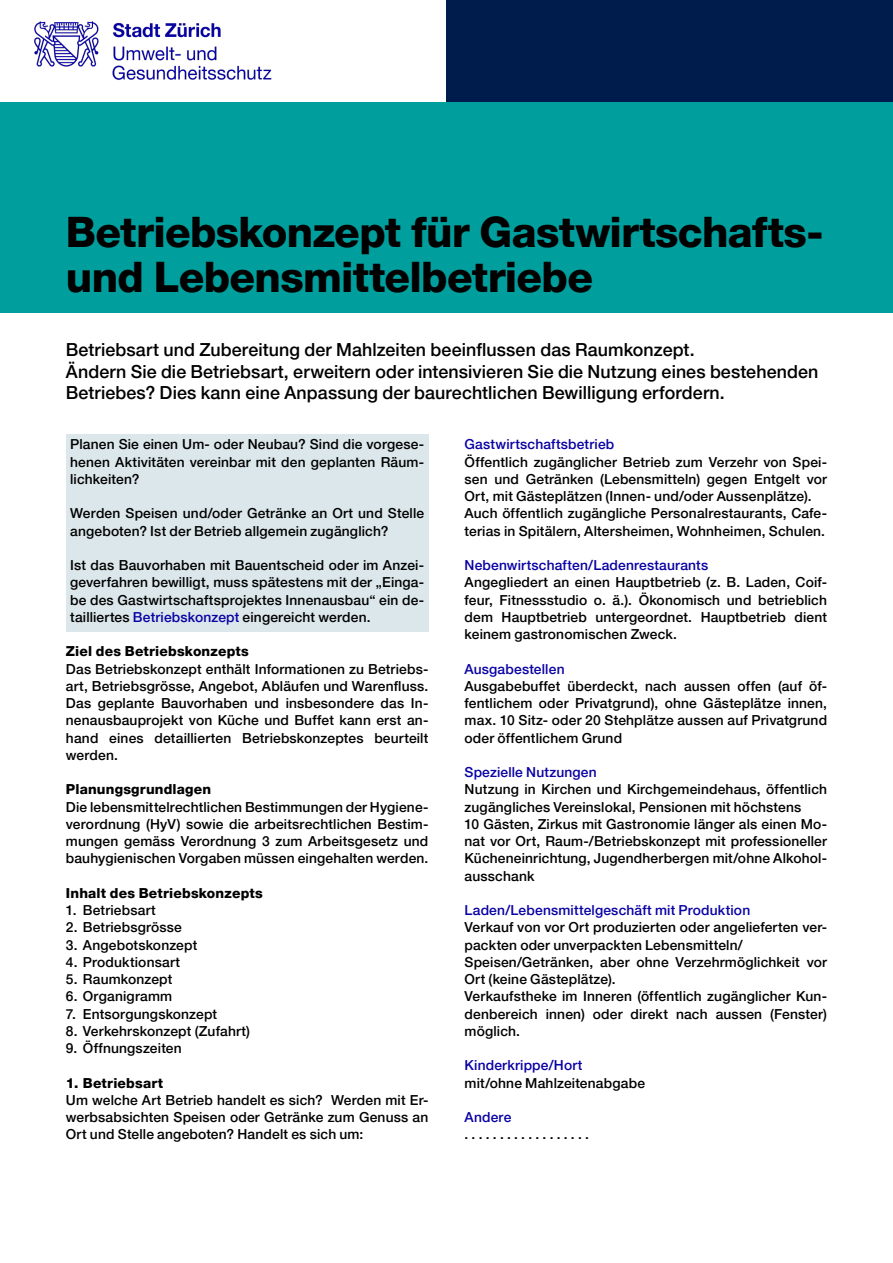
<style>
.page{position:relative;width:893px;height:1263px;background:#fff}
.page>*{position:absolute;margin:0;border:0;box-sizing:border-box;transform-origin:0 0}
._01_Titel_Heavy_28pt{font:800 42px/44.2px "Helvetica Neue LT Pro";letter-spacing:-.015em;color:#000}
._03_Lead_Medium_12pt{font:500 18px/21.3px "Helvetica Neue LT Pro";letter-spacing:.005em;color:#000}
._04_Text_Medium_9_2p{font:500 13.8px/17.2px "Helvetica Neue LT Pro";letter-spacing:.01em;color:#000;text-align:justify}
._04_Text_Medium_9_2p-2{font:500 13.8px "Helvetica Neue LT Pro";letter-spacing:.01em;color:#0901a4}
._04_UT_Heavy_9_2pt_G{font:800 13.8px "Helvetica Neue LT Pro";letter-spacing:.015em;color:#000}
.s1{color:#0901a4}
</style>
<div class="page">
<img style="left:34px;top:21px;width:238px;height:59px">
<div style="left:446px;top:0;width:447px;height:102px;background:#001c4d"></div>
<div style="left:0;top:102px;width:893px;height:211px;background:#009f9d"></div>
<div style="left:66px;top:434px;width:362px;height:197px;background:#dce7eb"></div>
<h1 class="_01_Titel_Heavy_28pt" style="left:66px;top:210px;width:759px">Betriebskonzept für Gastwirtschafts&shy;und Lebensmittelbetriebe</h1>
<p class="_03_Lead_Medium_12pt" style="left:66px;top:339px;width:630px">Betriebsart und Zubereitung der Mahlzeiten beeinflussen das Raumkonzept.</p>
<p class="_03_Lead_Medium_12pt" style="left:66px;top:360px;width:754px">Ändern Sie die Betriebsart, erweitern oder intensivieren Sie die Nutzung eines bestehenden<br>Betriebes? Dies kann eine Anpassung der baurechtlichen Bewilligung erfordern.</p>
<p class="_04_Text_Medium_9_2p" style="left:70px;top:436px;width:355px">Planen Sie einen Um- oder Neubau? Sind die vorgese&shy;henen Aktivitäten vereinbar mit den geplanten Räum&shy;lichkeiten?</p>
<p class="_04_Text_Medium_9_2p" style="left:70px;top:505px;width:355px">Werden Speisen und/oder Getränke an Ort und Stelle angeboten? Ist der Betrieb allgemein zugänglich?</p>
<p class="_04_Text_Medium_9_2p" style="left:70px;top:556px;width:355px">Ist das Bauvorhaben mit Bauentscheid oder im Anzei&shy;geverfahren bewilligt, muss spätestens mit der „Einga&shy;be des Gastwirtschaftsprojektes Innenausbau“ ein de&shy;tailliertes <span class="s1">Betriebskonzept</span> eingereicht werden.</p>
<p class="_04_UT_Heavy_9_2pt_G" style="left:66px;top:643px;width:184px">Ziel des Betriebskonzepts</p>
<p class="_04_Text_Medium_9_2p" style="left:66px;top:660px;width:364px">Das Betriebskonzept enthält Informationen zu Betriebs&shy;art, Betriebsgrösse, Angebot, Abläufen und Warenfluss.<br>Das geplante Bauvorhaben und insbesondere das In&shy;nenausbauprojekt von Küche und Buffet kann erst an&shy;hand eines detaillierten Betriebskonzeptes beurteilt werden.</p>
<p class="_04_UT_Heavy_9_2pt_G" style="left:66px;top:781px;width:147px">Planungsgrundlagen</p>
<p class="_04_Text_Medium_9_2p" style="left:66px;top:798px;width:364px">Die lebensmittelrechtlichen Bestimmungen der Hygiene&shy;verordnung (HyV) sowie die arbeitsrechtlichen Bestim&shy;mungen gemäss Verordnung 3 zum Arbeitsgesetz und bauhygienischen Vorgaben müssen eingehalten werden.</p>
<p class="_04_UT_Heavy_9_2pt_G" style="left:66px;top:885px;width:198px">Inhalt des Betriebskonzepts</p>
<p class="_04_Text_Medium_9_2p" style="left:66px;top:901px;width:91px">1. Betriebsart</p>
<p class="_04_Text_Medium_9_2p" style="left:66px;top:919px;width:118px">2. Betriebsgrösse</p>
<p class="_04_Text_Medium_9_2p" style="left:66px;top:936px;width:133px">3. Angebotskonzept</p>
<p class="_04_Text_Medium_9_2p" style="left:66px;top:953px;width:116px">4. Produktionsart</p>
<p class="_04_Text_Medium_9_2p" style="left:66px;top:970px;width:108px">5. Raumkonzept</p>
<p class="_04_Text_Medium_9_2p" style="left:66px;top:988px;width:108px">6. Organigramm</p>
<p class="_04_Text_Medium_9_2p" style="left:66px;top:1005px;width:153px">7. Entsorgungskonzept</p>
<p class="_04_Text_Medium_9_2p" style="left:66px;top:1022px;width:186px">8. Verkehrskonzept (Zufahrt)</p>
<p class="_04_Text_Medium_9_2p" style="left:66px;top:1039px;width:117px">9. Öffnungszeiten</p>
<p class="_04_UT_Heavy_9_2pt_G" style="left:66px;top:1074px;width:99px">1. Betriebsart</p>
<p class="_04_Text_Medium_9_2p" style="left:66px;top:1091px;width:364px">Um welche Art Betrieb handelt es sich? Werden mit Er&shy;werbsabsichten Speisen oder Getränke zum Genuss an Ort und Stelle angeboten? Handelt es sich um:</p>
<p class="_04_Text_Medium_9_2p-2" style="left:465px;top:436px;width:151px">Gastwirtschaftsbetrieb</p>
<p class="_04_Text_Medium_9_2p" style="left:465px;top:453px;width:364px">Öffentlich zugänglicher Betrieb zum Verzehr von Spei&shy;sen und Getränken (Lebensmitteln) gegen Entgelt vor Ort, mit Gästeplätzen (Innen- und/oder Aussenplätze).</p>
<p class="_04_Text_Medium_9_2p" style="left:465px;top:505px;width:364px">Auch öffentlich zugängliche Personalrestaurants, Cafe&shy;terias in Spitälern, Altersheimen, Wohnheimen, Schulen.</p>
<p class="_04_Text_Medium_9_2p-2" style="left:465px;top:557px;width:245px">Nebenwirtschaften/Ladenrestaurants</p>
<p class="_04_Text_Medium_9_2p" style="left:465px;top:574px;width:364px">Angegliedert an einen Hauptbetrieb (z. B. Laden, Coif&shy;feur, Fitnessstudio o. ä.). Ökonomisch und betrieblich dem Hauptbetrieb untergeordnet. Hauptbetrieb dient keinem gastronomischen Zweck.</p>
<p class="_04_Text_Medium_9_2p-2" style="left:465px;top:660px;width:102px">Ausgabestellen</p>
<p class="_04_Text_Medium_9_2p" style="left:465px;top:677px;width:364px">Ausgabebuffet überdeckt, nach aussen offen (auf öf&shy;fentlichem oder Privatgrund), ohne Gästeplätze innen, max. 10 Sitz- oder 20 Stehplätze aussen auf Privatgrund oder öffentlichem Grund</p>
<p class="_04_Text_Medium_9_2p-2" style="left:465px;top:764px;width:134px">Spezielle Nutzungen</p>
<p class="_04_Text_Medium_9_2p" style="left:465px;top:781px;width:364px">Nutzung in Kirchen und Kirchgemeindehaus, öffentlich zugängliches Vereinslokal, Pensionen mit höchstens</p>
<p class="_04_Text_Medium_9_2p" style="left:465px;top:815px;width:364px">10 Gästen, Zirkus mit Gastronomie länger als einen Mo&shy;nat vor Ort, Raum-/Betriebskonzept mit professioneller Kücheneinrichtung, Jugendherbergen mit/ohne Alkohol&shy;ausschank</p>
<p class="_04_Text_Medium_9_2p-2" style="left:465px;top:902px;width:287px">Laden/Lebensmittelgeschäft mit Produktion</p>
<p class="_04_Text_Medium_9_2p" style="left:465px;top:919px;width:364px">Verkauf von vor Ort produzierten oder angelieferten ver&shy;packten oder unverpackten Lebensmitteln/</p>
<p class="_04_Text_Medium_9_2p" style="left:465px;top:953px;width:364px">Speisen/Getränken, aber ohne Verzehrmöglichkeit vor<br>Ort (keine Gästeplätze).</p>
<p class="_04_Text_Medium_9_2p" style="left:465px;top:988px;width:364px">Verkaufstheke im Inneren (öffentlich zugänglicher Kun&shy;denbereich innen) oder direkt nach aussen (Fenster) möglich.</p>
<p class="_04_Text_Medium_9_2p-2" style="left:465px;top:1057px;width:119px">Kinderkrippe/Hort</p>
<p class="_04_Text_Medium_9_2p" style="left:465px;top:1074px;width:182px">mit/ohne Mahlzeitenabgabe</p>
<p class="_04_Text_Medium_9_2p-2" style="left:465px;top:1109px;width:48px">Andere</p>
<p class="_04_Text_Medium_9_2p" style="left:465px;top:1126px;width:126px">. . . . . . . . . . . . . . . . . .</p>
</div>
